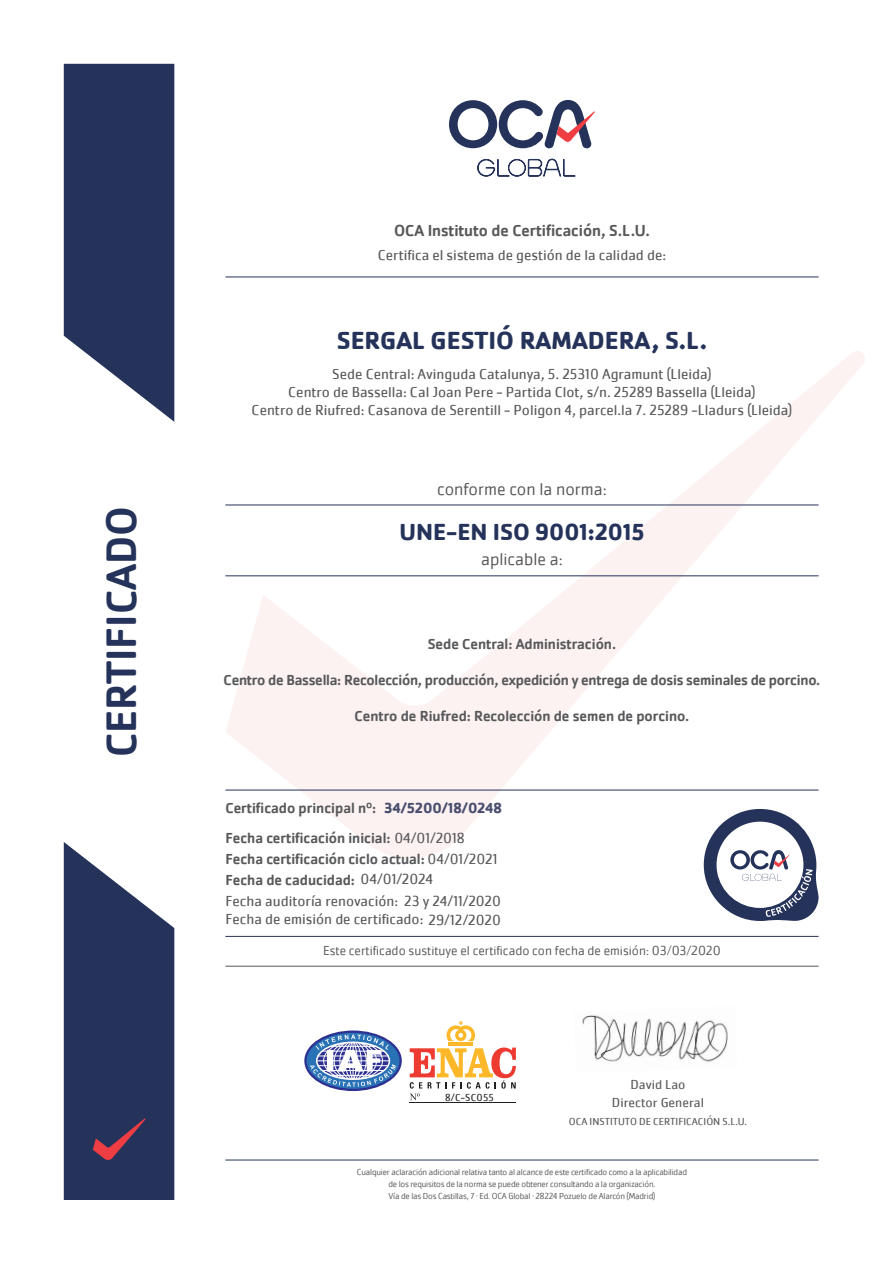
<style>
.page{position:relative;width:893px;height:1263px;background:#fff}
.page>*{position:absolute;margin:0;border:0;box-sizing:border-box;transform-origin:0 0}
.t1{font:500 43.95px "Cachet Pro";color:#25335a}
.t2{font:700 25.5px "Cachet Pro";color:#25335a}
.t3{font:700 24px "Cachet Pro";color:#25335a}
.t4{font:300 18px "Cachet Pro";color:#57585a}
.t5{font:500 16.5px "Cachet Pro";color:#57585a}
.t6{font:15px "Cachet Pro";color:#57585a}
.t7{font:500 15px "Cachet Pro";color:#57585a}
.t8{font:700 15px "Cachet Pro";color:#494e6e}
.t9{font:300 13.5px "Cachet Pro";color:#57585a}
.t10{font:13.5px "Cachet Pro";color:#57585a}
.t11{font:10.5px "Cachet Pro";color:#57585a}
.t12{font:10.5px "Cachet Pro";letter-spacing:.025em;color:#231f20}
.t13{font:300 9px "Cachet Pro";letter-spacing:-.02em;color:#57585a}
.s1{font-weight:400}
</style>
<div class="page">
<svg style="left:225px;top:351px;width:640px;height:507px"></svg>
<svg style="left:64px;top:64px;width:110px;height:358px;background:#3f4b6d"></svg>
<svg style="left:449px;top:100px;width:146px;height:48px"></svg>
<svg style="left:477px;top:159px;width:99px;height:18px"></svg>
<svg style="left:64px;top:842px;width:110px;height:358px;background:#414b6d"></svg>
<hr style="left:225px;top:1160px;width:594px;height:1px;background:#25335a">
<hr style="left:225px;top:277px;width:594px;height:1px;background:#25335a">
<hr style="left:225px;top:575px;width:594px;height:1px;background:#25335a">
<hr style="left:225px;top:505px;width:594px;height:1px;background:#25335a">
<hr style="left:225px;top:790px;width:594px;height:1px;background:#25335a">
<svg style="left:704px;top:809px;width:115px;height:112px"></svg>
<hr style="left:225px;top:936px;width:594px;height:1px;background:#25335a">
<hr style="left:225px;top:966px;width:594px;height:1px;background:#57585a">
<hr style="left:449px;top:1042px;width:24px;height:4px;background:#fcb828">
<svg style="left:446px;top:1021px;width:29px;height:20px"></svg>
<hr style="left:410px;top:1102px;width:106px;height:1px;background:#231f20">
<svg style="left:410px;top:1047px;width:106px;height:53px"></svg>
<svg style="left:305px;top:1032px;width:96px;height:58px"></svg>
<div style="left:304px;top:1030px;width:98px;height:61px;border:2px solid #2e3092;border-radius:50%"></div>
<svg style="left:310px;top:1034px;width:86px;height:53px"></svg>
<img style="left:582px;top:1015px;width:146px;height:47px">
<p class="t1" style="left:96px;top:757px;width:253px;rotate:-90deg">CERTIFICADO</p>
<p class="t5" style="left:394px;top:221px;width:257px">OCA Instituto de Certificación, S.L.U.</p>
<p class="t6" style="left:378px;top:246px;width:290px">Certifica el sistema de gestión de la calidad de:</p>
<p class="t2" style="left:337px;top:325px;width:372px">SERGAL GESTIÓ RAMADERA, S.L.</p>
<p class="t6" style="left:332px;top:365px;width:381px">Sede Central: Avinguda Catalunya, 5. 25310 Agramunt (Lleida)</p>
<p class="t6" style="left:288px;top:383px;width:469px">Centro de Bassella: Cal Joan Pere - Partida Clot, s/n. 25289 Bassella (Lleida)</p>
<p class="t6" style="left:252px;top:401px;width:542px">Centro de Riufred: Casanova de Serentill - Poligon 4, parcel.la 7. 25289 -Lladurs (Lleida)</p>
<p class="t4" style="left:437px;top:479px;width:171px">conforme con la norma:</p>
<p class="t3" style="left:399px;top:517px;width:246px">UNE-EN ISO 9001:2015</p>
<p class="t4" style="left:481px;top:549px;width:83px">aplicable a:</p>
<p class="t7" style="left:428px;top:636px;width:190px">Sede Central: Administración.</p>
<p class="t7" style="left:224px;top:672px;width:598px">Centro de Bassella: Recolección, producción, expedición y entrega de dosis seminales de porcino.</p>
<p class="t7" style="left:355px;top:708px;width:336px">Centro de Riufred: Recolección de semen de porcino.</p>
<p class="t7" style="left:225px;top:799px;width:152px">Certificado principal nº:</p>
<p class="t8" style="left:384px;top:798px;width:119px">34/5200/18/0248</p>
<p class="t7" style="left:225px;top:829px;width:241px">Fecha certificación inicial: <span class="s1">04/01/2018</span></p>
<p class="t7" style="left:225px;top:850px;width:274px">Fecha certificación ciclo actual: <span class="s1">04/01/2021</span></p>
<p class="t7" style="left:225px;top:871px;width:209px">Fecha de caducidad: <span class="s1">04/01/2024</span></p>
<p class="t6" style="left:225px;top:892px;width:277px">Fecha auditoría renovación: 23 y 24/11/2020</p>
<p class="t6" style="left:225px;top:910px;width:277px">Fecha de emisión de certificado: 29/12/2020</p>
<p class="t9" style="left:323px;top:943px;width:399px">Este certificado sustituye el certificado con fecha de emisión: 03/03/2020</p>
<p class="t12" style="left:445px;top:1091px;width:50px">8/C-SC055</p>
<p class="t10" style="left:630px;top:1076px;width:56px">David Lao</p>
<p class="t11" style="left:569px;top:1115px;width:180px">OCA INSTITUTO DE CERTIFICACIÓN S.L.U.</p>
<p class="t10" style="left:612px;top:1094px;width:93px">Director General</p>
<p class="t13" style="left:357px;top:1166px;width:332px">Cualquier aclaración adicional relativa tanto al alcance de este certificado como a la aplicabilidad</p>
<p class="t13" style="left:388px;top:1178px;width:269px">de los requisitos de la norma se puede obtener consultando a la organización.</p>
<p class="t13" style="left:388px;top:1190px;width:268px">Vía de las Dos Castillas, 7 · Ed. OCA Global · 28224 Pozuelo de Alarcón (Madrid)</p>
</div>
